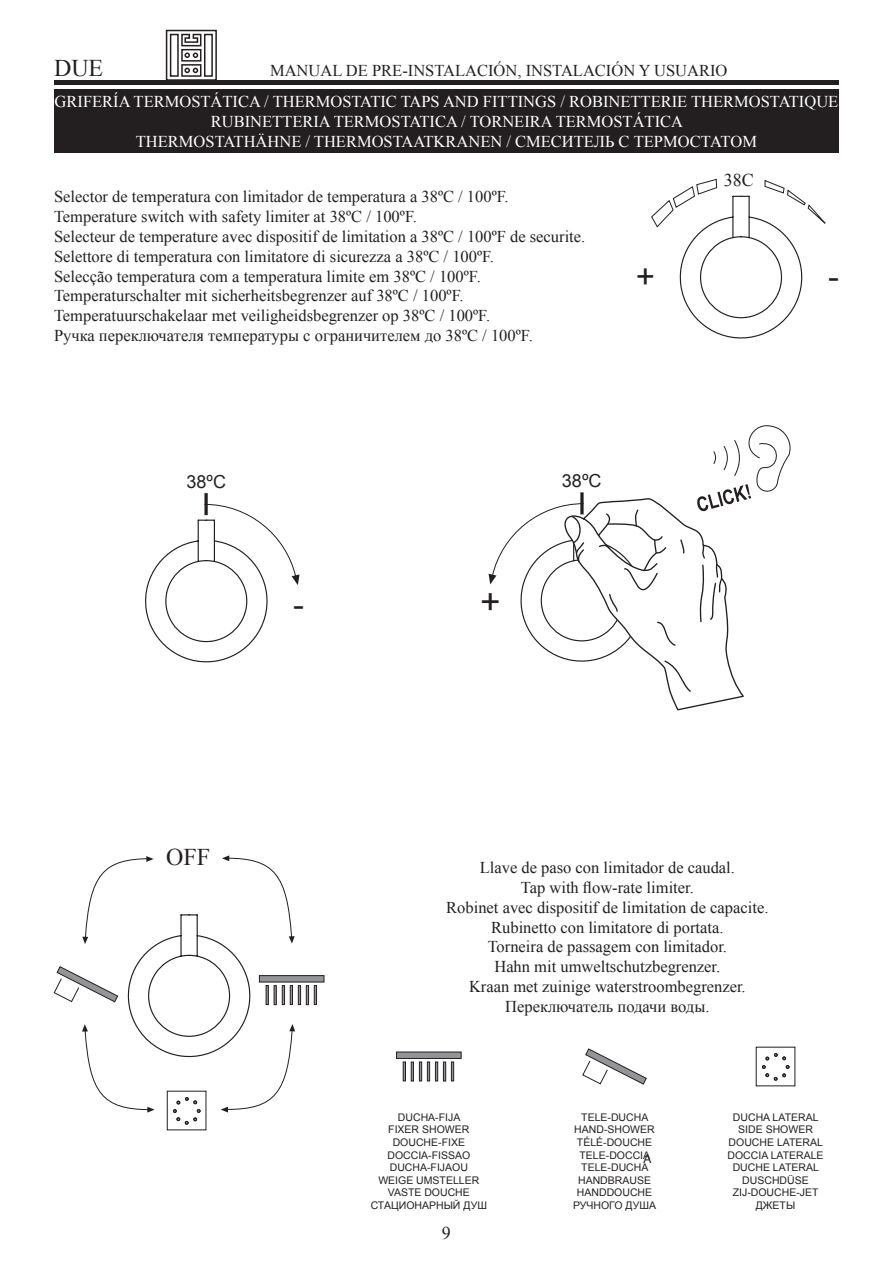
<style>
.page{position:relative;width:893px;height:1263px;background:#fff}
.page>*{position:absolute;margin:0;border:0;box-sizing:border-box;transform-origin:0 0}
.t1{font:35.1px "Arial";color:#231f20}
.t2{font:33px "Arial";color:#231f20}
.t3{font:24px "Times New Roman";color:#231f20}
.t4{font:18px "Arial";color:#231f20}
.t5{font:18px "Times New Roman";color:#231f20}
.t6{font:16.5px/19.8px "Times New Roman";color:#231f20}
.t7{font:16.5px/19.8px "Times New Roman";color:#fff;text-align:center}
.t8{font:12px "Arial";color:#231f20}
.t9{font:10.5px/12.6px "Arial";color:#231f20;text-align:center}
</style>
<div class="page">
<hr style="left:54px;top:81px;width:785px;height:4px;background:#231f20">
<svg style="left:165px;top:29px;width:53px;height:52px"></svg>
<svg style="left:145px;top:504px;width:154px;height:159px"></svg>
<svg style="left:204px;top:493px;width:4px;height:22px"></svg>
<svg style="left:489px;top:425px;width:302px;height:286px"></svg>
<svg style="left:651px;top:178px;width:175px;height:161px"></svg>
<div style="left:259px;top:975px;width:65px;height:7px;background:#939598"></div>
<div style="left:259px;top:975px;width:65px;height:7px;border:1px solid #231f20"></div>
<svg style="left:54px;top:855px;width:263px;height:275px"></svg>
<div style="left:54px;top:89px;width:785px;height:64px;background:#231f20"></div>
<div style="left:397px;top:1052px;width:64px;height:6px;background:#939598"></div>
<div style="left:396px;top:1052px;width:65px;height:7px;border:1px solid #231f20"></div>
<svg style="left:403px;top:1061px;width:51px;height:20px"></svg>
<svg style="left:582px;top:1048px;width:65px;height:36px"></svg>
<svg style="left:756px;top:1047px;width:39px;height:39px"></svg>
<h3 class="t3" style="left:54px;top:52px;width:51px">DUE</h3>
<p class="t6" style="left:270px;top:60px;width:459px">MANUAL DE PRE-INSTALACIÓN, INSTALACIÓN Y USUARIO</p>
<p class="t7" style="left:55px;top:91px;width:785px">GRIFERÍA TERMOSTÁTICA / THERMOSTATIC TAPS AND FITTINGS / ROBINETTERIE THERMOSTATIQUE<br>RUBINETTERIA TERMOSTATICA / TORNEIRA TERMOSTÁTICA<br>THERMOSTATHÄHNE / THERMOSTAATKRANEN / СМЕСИТЕЛЬ С ТЕРМОСТАТОМ</p>
<p class="t6" style="left:54px;top:187px;width:533px">Selector de temperatura con limitador de temperatura a 38ºC / 100ºF.<br>Temperature switch with safety limiter at 38ºC / 100ºF.<br>Selecteur de temperature avec dispositif de limitation a 38ºC / 100ºF de securite.<br>Selettore di temperatura con limitatore di sicurezza a 38ºC / 100ºF.<br>Selecção temperatura com a temperatura limite em 38ºC / 100ºF.<br>Temperaturschalter mit sicherheitsbegrenzer auf 38ºC / 100ºF.<br>Temperatuurschakelaar met veiligheidsbegrenzer op 38ºC / 100ºF.<br>Ручка переключателя температуры с ограничителем до 38ºC / 100ºF.</p>
<p class="t5" style="left:724px;top:168px;width:32px">38C</p>
<h2 class="t2" style="left:636px;top:255px;width:21px">+</h2>
<h2 class="t2" style="left:828px;top:255px;width:12px">-</h2>
<p class="t4" style="left:186px;top:469px;width:41px">38ºC</p>
<h2 class="t2" style="left:293px;top:582px;width:12px">-</h2>
<h1 class="t1" style="left:480px;top:578px;width:22px">+</h1>
<p class="t4" style="left:562px;top:469px;width:41px">38ºC</p>
<h3 class="t3" style="left:166px;top:841px;width:46px">OFF</h3>
<p class="t6" style="left:446px;top:857px;width:324px;text-align:center">Llave de paso con limitador de caudal.<br>Tap with flow-rate limiter.<br>Robinet avec dispositif de limitation de capacite.<br>Rubinetto con limitatore di portata.<br>Torneira de passagem con limitador.<br>Hahn mit umweltschutzbegrenzer.<br>Kraan met zuinige waterstroombegrenzer.<br>Переключатель подачи воды.</p>
<p class="t9" style="left:371px;top:1111px;width:118px">DUCHA-FIJA<br>FIXER SHOWER<br>DOUCHE-FIXE<br>DOCCIA-FISSAO<br>DUCHA-FIJAOU<br>WEIGE UMSTELLER<br>VASTE DOUCHE<br>СТАЦИОНАРНЫЙ ДУШ</p>
<p class="t5" style="left:442px;top:1221px;width:10px">9</p>
<p class="t9" style="left:573px;top:1111px;width:84px">TELE-DUCHA<br>HAND-SHOWER<br>TÉLÉ-DOUCHE<br>TELE-DOCCIA<br>TELE-DUCHA<br>HANDBRAUSE<br>HANDDOUCHE<br>РУЧНОГО ДУША</p>
<p class="t9" style="left:727px;top:1111px;width:98px">DUCHA LATERAL<br>SIDE SHOWER<br>DOUCHE LATERAL<br>DOCCIA LATERALE<br>DUCHE LATERAL<br>DUSCHDÜSE<br>ZIJ-DOUCHE-JET<br>ДЖЕТЫ</p>
<p class="t8" style="left:644px;top:1150px;width:10px">A</p>
</div>
